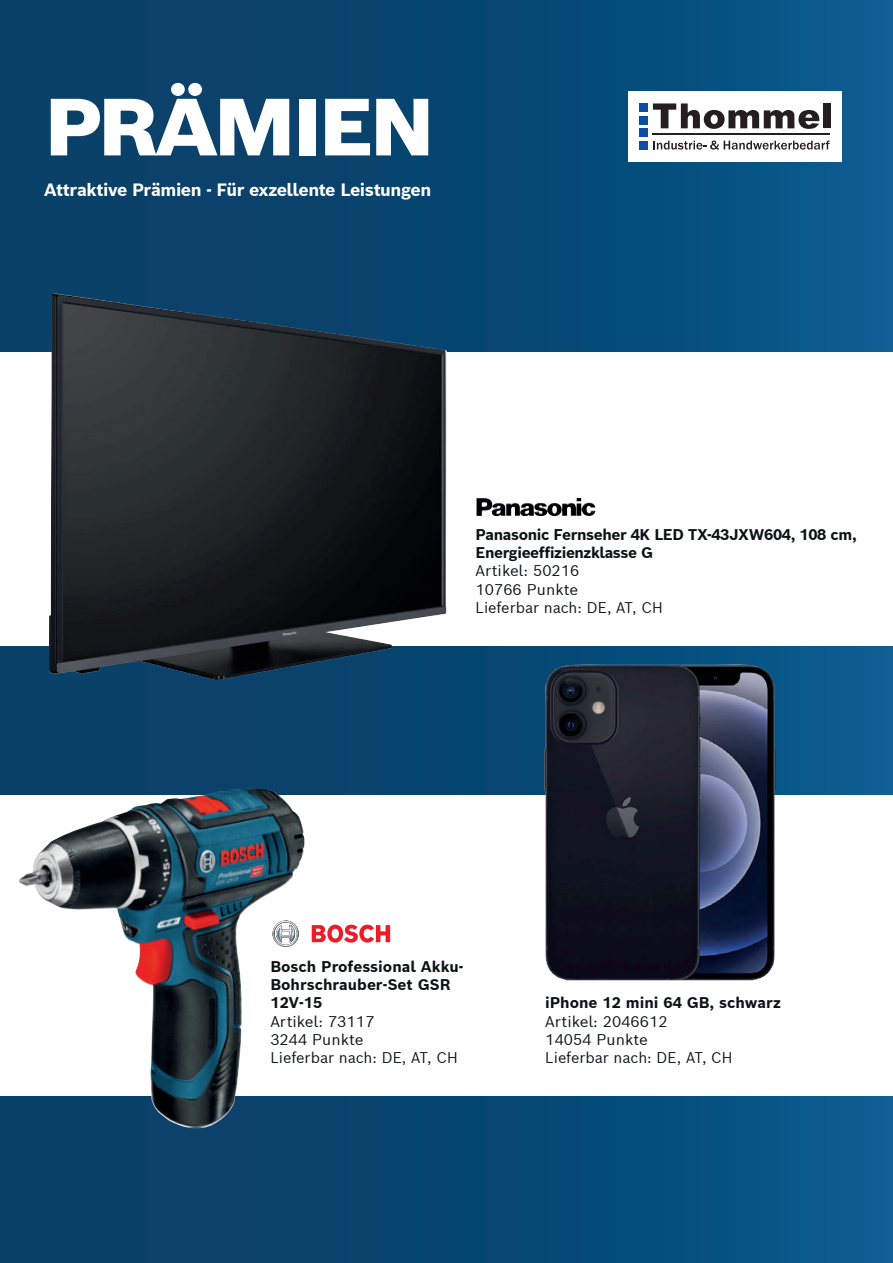
<style>
.page{position:relative;width:893px;height:1263px;background:#fff}
.page>*{position:absolute;margin:0;border:0;box-sizing:border-box;transform-origin:0 0}
.t1{font:900 79.2px "Bosch Sans";letter-spacing:-.05em;color:#fff;scale:1.05 1}
.t2{font:700 17.4px "Bosch Sans";letter-spacing:-.025em;color:#fff}
.t3{font:15.15px/18.1px "Bosch Sans";color:#0f1214}
.t4{font:700 15.15px/18.1px "Bosch Sans";letter-spacing:-.005em;color:#0f1214}
.t5{font:700 15.15px/18.1px "Bosch Sans";letter-spacing:-.025em;color:#0f1214}
</style>
<div class="page">
<div style="left:0;top:0;width:893px;height:1263px;background:linear-gradient(to right,#093b60,#08578a)"></div>
<div style="left:0;top:352px;width:893px;height:293px;background:#fff"></div>
<div style="left:0;top:795px;width:893px;height:301px;background:#fff"></div>
<svg style="left:312px;top:925px;width:78px;height:17px"></svg>
<img style="left:477px;top:498px;width:117px;height:18px">
<img style="left:49px;top:293px;width:398px;height:387px">
<img style="left:19px;top:788px;width:285px;height:342px">
<img style="left:544px;top:664px;width:232px;height:316px">
<div style="left:628px;top:91px;width:213px;height:71px;background:#fff"></div>
<hr style="left:652px;top:133px;width:178px;height:2px;background:#231f20">
<div style="left:639px;top:103px;width:8px;height:9px;background:#0d4da1"></div>
<div style="left:639px;top:116px;width:8px;height:8px;background:#0d4da1"></div>
<div style="left:639px;top:129px;width:8px;height:8px;background:#0d4da1"></div>
<div style="left:639px;top:141px;width:8px;height:8px;background:#0d4da1"></div>
<div style="left:823px;top:103px;width:7px;height:25px;background:#231f20"></div>
<svg style="left:653px;top:103px;width:166px;height:26px"></svg>
<svg style="left:653px;top:140px;width:177px;height:10px"></svg>
<h1 class="t1" style="left:44px;top:74px;width:373px">PRÄMIEN</h1>
<p class="t2" style="left:44px;top:178px;width:389px">Attraktive Prämien - Für exzellente Leistungen</p>
<p class="t5" style="left:475px;top:525px;width:383px">Panasonic Fernseher 4K LED TX-43JXW604, 108 cm,<br>Energieeffizienzklasse G</p>
<p class="t3" style="left:475px;top:561px;width:189px">Artikel: 50216<br>10766 Punkte<br>Lieferbar nach: DE, AT, CH</p>
<p class="t4" style="left:270px;top:957px;width:195px">Bosch Professional Akku-<br>Bohrschrauber-Set GSR<br>12V-15</p>
<p class="t3" style="left:270px;top:1011px;width:189px">Artikel: 73117<br>3244 Punkte<br>Lieferbar nach: DE, AT, CH</p>
<p class="t4" style="left:545px;top:993px;width:237px">iPhone 12 mini 64 GB, schwarz</p>
<p class="t3" style="left:545px;top:1011px;width:189px">Artikel: 2046612<br>14054 Punkte<br>Lieferbar nach: DE, AT, CH</p>
</div>
